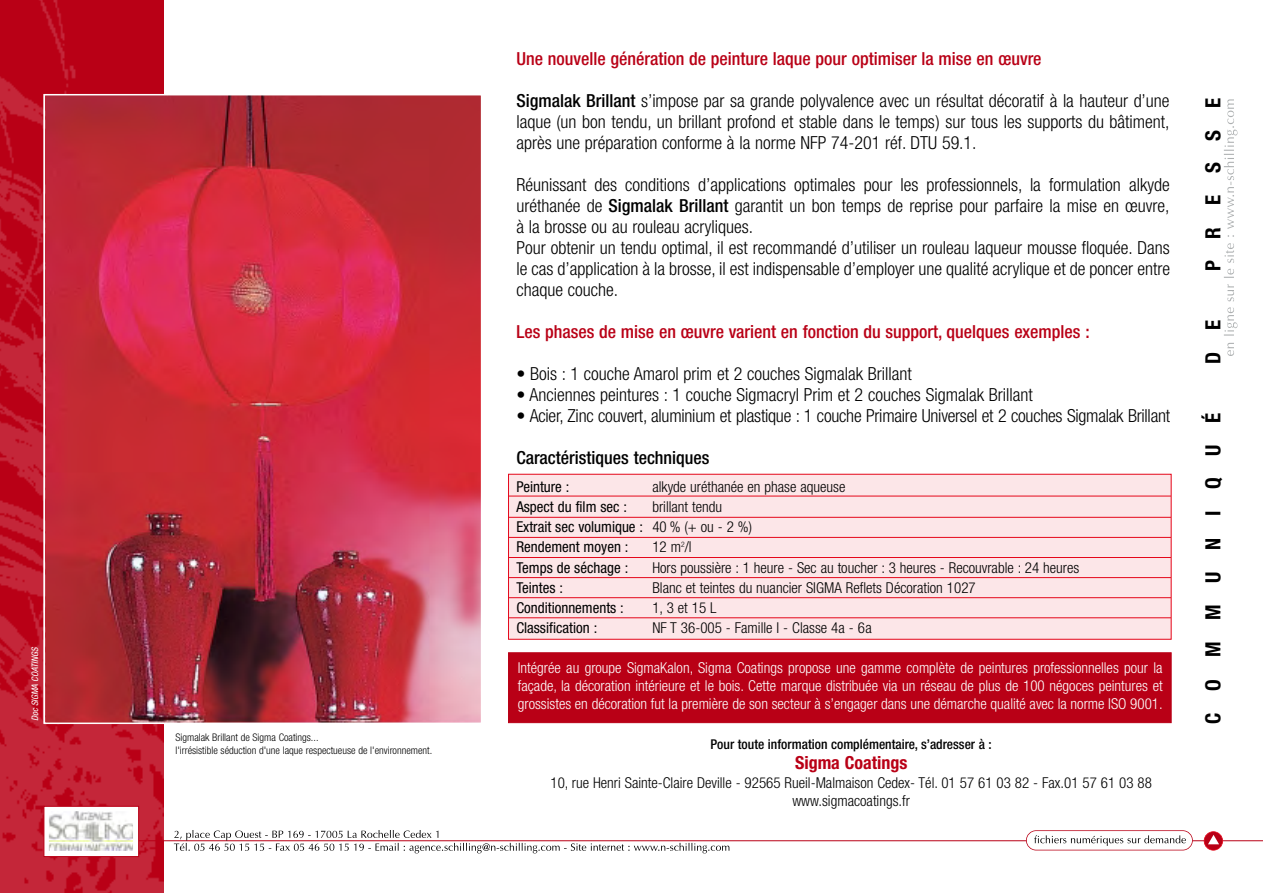
<style>
.page{position:relative;width:1263px;height:893px;background:#fff}
.page>*{position:absolute;margin:0;border:0;box-sizing:border-box;transform-origin:0 0}
.t1{font:700 condensed 21px "Helvetica Neue";color:#000}
.t2{font:300 condensed 18px/21px "Helvetica Neue";color:#000;text-align:justify}
.t3{font:500 condensed 18px "Helvetica Neue";color:#b90016}
.t4{font:500 condensed 18px "Helvetica Neue";color:#000}
.t5{font:700 condensed 18px "Helvetica Neue";color:#b90016}
.t6{font:300 condensed 15px/18px "Helvetica Neue";color:#fff;text-align:justify}
.t7{font:300 condensed 15px/18px "Helvetica Neue";color:#000;text-align:center}
.t8{font:condensed 15px/20.2px "Helvetica Neue";color:#000}
.t9{font:500 condensed 13.5px "Helvetica Neue";color:#000}
.t10{font:300 condensed 10.5px/12.6px "Helvetica Neue";color:#000}
.t11{font:italic condensed 9px "Helvetica Neue";color:#fff}
.s1{font-weight:500}
.s2{font-weight:300}
</style>
<div class="page">
<img style="left:0;top:0;width:164px;height:893px">
<div style="left:508px;top:474px;width:663px;height:165px;background:#fce6e8"></div>
<div style="left:508px;top:474px;width:663px;height:166px;border:1px solid #e5071a"></div>
<div style="left:508px;top:653px;width:663px;height:70px;background:#b90016"></div>
<div style="left:508px;top:652px;width:663px;height:71px;border:1px solid #b90016"></div>
<div style="left:44px;top:806px;width:95px;height:51px;background:#fff"></div>
<img style="left:49px;top:811px;width:84px;height:40px">
<div style="left:44px;top:806px;width:95px;height:51px;border:1px solid #b90016"></div>
<svg style="left:1224px;top:243px;width:10px;height:20px"></svg>
<svg style="left:1224px;top:269px;width:10px;height:9px"></svg>
<svg style="left:1227px;top:284px;width:7px;height:17px"></svg>
<svg style="left:1224px;top:307px;width:13px;height:29px"></svg>
<svg style="left:1227px;top:343px;width:7px;height:13px"></svg>
<svg style="left:1224px;top:99px;width:13px;height:130px"></svg>
<svg style="left:138px;top:830px;width:1125px;height:23px"></svg>
<svg style="left:508px;top:495px;width:663px;height:2px"></svg>
<svg style="left:508px;top:517px;width:663px;height:1px"></svg>
<svg style="left:508px;top:537px;width:663px;height:1px"></svg>
<svg style="left:508px;top:557px;width:663px;height:1px"></svg>
<svg style="left:508px;top:577px;width:663px;height:1px"></svg>
<svg style="left:508px;top:597px;width:663px;height:1px"></svg>
<svg style="left:508px;top:617px;width:663px;height:1px"></svg>
<img style="left:47px;top:97px;width:432px;height:624px">
<div style="left:44px;top:94px;width:438px;height:630px;border:2px solid #fff"></div>
<p class="t11" style="left:30px;top:721px;width:76px;rotate:-90deg">coD MG I S A AOC I N SG</p>
<p class="t11" style="left:30px;top:668px;width:7px;rotate:-90deg">T</p>
<p class="t10" style="left:175px;top:731px;width:258px">Sigmalak Brillant de Sigma Coatings...<br>l'irrésistible séduction d'une laque respectueuse de l'environnement.</p>
<p class="t3" style="left:516px;top:48px;width:527px">Une nouvelle génération de peinture laque pour optimiser la mise en œuvre</p>
<p class="t2" style="left:516px;top:90px;width:655px"><span class="s1">Sigmalak Brillant</span> s’impose par sa grande polyvalence avec un résultat décoratif à la hauteur d’une laque (un bon tendu, un brillant profond et stable dans le temps) sur tous les supports du bâtiment, après une préparation conforme à la norme NFP 74-201 réf. DTU 59.1.</p>
<p class="t2" style="left:516px;top:174px;width:655px;text-align:left">Réunissant des conditions d’applications optimales pour les professionnels, la formulation alkyde uréthanée de <span class="s1">Sigmalak Brillant</span> garantit un bon temps de reprise pour parfaire la mise en œuvre, à la brosse ou au rouleau acryliques.<br>Pour obtenir un tendu optimal, il est recommandé d’utiliser un rouleau laqueur mousse floquée. Dans le cas d’application à la brosse, il est indispensable d’employer une qualité acrylique et de poncer entre chaque couche.</p>
<p class="t3" style="left:516px;top:321px;width:575px">Les phases de mise en œuvre varient en fonction du support, quelques exemples :</p>
<p class="t2" style="left:516px;top:363px;width:397px">• Bois : 1 couche Amarol prim et 2 couches Sigmalak Brillant</p>
<p class="t2" style="left:516px;top:384px;width:518px">• Anciennes peintures : 1 couche Sigmacryl Prim et 2 couches Sigmalak Brillant</p>
<p class="t2" style="left:516px;top:405px;width:655px">• Acier, Zinc couvert, aluminium et plastique : 1 couche Primaire Universel et 2 couches Sigmalak Brillant</p>
<p class="t4" style="left:516px;top:447px;width:195px">Caractéristiques techniques</p>
<p class="t8" style="left:516px;top:476px;width:55px">Peinture :</p>
<p class="t7" style="left:652px;top:477px;width:194px">alkyde uréthanée en phase aqueuse</p>
<p class="t8" style="left:516px;top:496px;width:112px">Aspect du film sec :</p>
<p class="t8" style="left:516px;top:496px;width:237px;text-indent:136px"><span class="s2">brillant tendu<br></span>Extrait sec volumique : <span class="s2">40 % (+ ou - 2 %)<br></span>Rendement moyen :</p>
<p class="t7" style="left:652px;top:538px;width:41px">12 m<sup>2</sup>/l</p>
<p class="t8" style="left:516px;top:557px;width:113px">Temps de séchage :</p>
<p class="t7" style="left:652px;top:558px;width:428px">Hors poussière : 1 heure - Sec au toucher : 3 heures - Recouvrable : 24 heures</p>
<p class="t8" style="left:516px;top:577px;width:48px">Teintes :</p>
<p class="t7" style="left:652px;top:578px;width:325px">Blanc et teintes du nuancier SIGMA Reflets Décoration 1027</p>
<p class="t8" style="left:516px;top:597px;width:109px">Conditionnements :</p>
<p class="t7" style="left:652px;top:599px;width:66px">1,3et15L</p>
<p class="t8" style="left:516px;top:618px;width:83px">Classification :</p>
<p class="t7" style="left:652px;top:619px;width:221px">NF T 36-005 - Famille I - Classe 4a - 6a</p>
<p class="t6" style="left:518px;top:659px;width:646px">Intégrée au groupe SigmaKalon, Sigma Coatings propose une gamme complète de peintures professionnelles pour la façade, la décoration intérieure et le bois. Cette marque distribuée via un réseau de plus de 100 négoces peintures et grossistes en décoration fut la première de son secteur à s’engager dans une démarche qualité avec la norme ISO 9001.</p>
<p class="t9" style="left:710px;top:736px;width:283px">Pour toute information complémentaire, s’adresser à :</p>
<p class="t5" style="left:795px;top:751px;width:114px">Sigma Coatings</p>
<p class="t7" style="left:550px;top:773px;width:603px">10, rue Henri Sainte-Claire Deville - 92565 Rueil-Malmaison Cedex- Tél. 01 57 61 03 82 - Fax.01 57 61 03 88 www.sigmacoatings.fr</p>
<p class="t1" style="left:1200px;top:108px;width:12px;rotate:-90deg">E</p>
<p class="t1" style="left:1200px;top:141px;width:12px;rotate:-90deg">S</p>
<p class="t1" style="left:1200px;top:173px;width:12px;rotate:-90deg">S</p>
<p class="t1" style="left:1200px;top:205px;width:12px;rotate:-90deg">E</p>
<p class="t1" style="left:1200px;top:239px;width:13px;rotate:-90deg">R</p>
<p class="t1" style="left:1200px;top:271px;width:12px;rotate:-90deg">P</p>
<p class="t1" style="left:1200px;top:330px;width:12px;rotate:-90deg">E</p>
<p class="t1" style="left:1200px;top:364px;width:14px;rotate:-90deg">D</p>
<p class="t1" style="left:1200px;top:423px;width:12px;rotate:-90deg">É</p>
<p class="t1" style="left:1200px;top:456px;width:13px;rotate:-90deg">U</p>
<p class="t1" style="left:1200px;top:489px;width:13px;rotate:-90deg">Q</p>
<p class="t1" style="left:1200px;top:516px;width:7px;rotate:-90deg">I</p>
<p class="t1" style="left:1200px;top:550px;width:14px;rotate:-90deg">N</p>
<p class="t1" style="left:1200px;top:583px;width:13px;rotate:-90deg">U</p>
<p class="t1" style="left:1200px;top:620px;width:17px;rotate:-90deg">M</p>
<p class="t1" style="left:1200px;top:657px;width:17px;rotate:-90deg">M</p>
<p class="t1" style="left:1200px;top:691px;width:13px;rotate:-90deg">O</p>
<p class="t1" style="left:1200px;top:724px;width:13px;rotate:-90deg">C</p>
</div>
